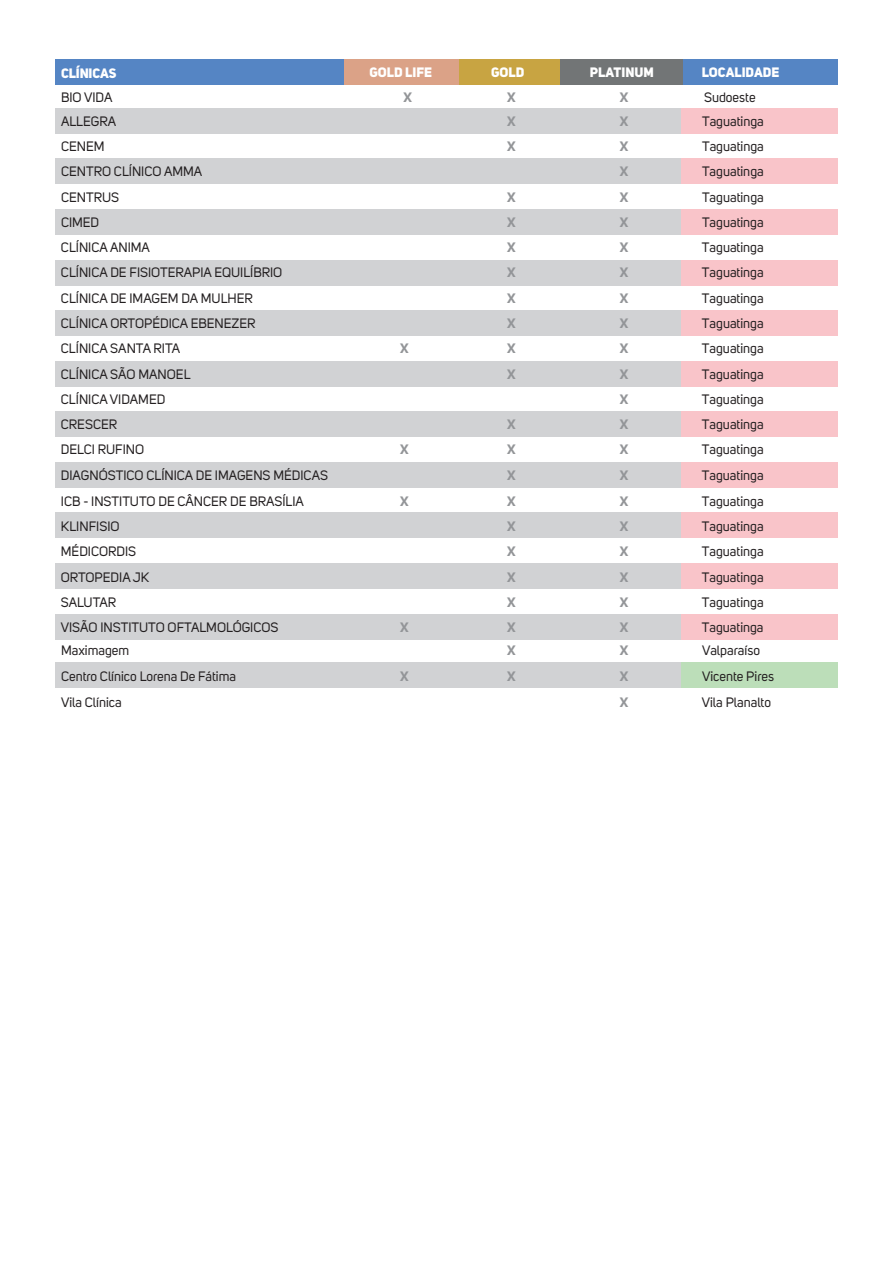
<style>
.page{position:relative;width:893px;height:1263px;background:#fff}
.page>*{position:absolute;margin:0;border:0;box-sizing:border-box;transform-origin:0 0}
.t1{font:13.5px/25.3px "Uni Sans";color:#231f20}
.t2{font:700 13.5px/25.3px "Uni Sans";color:#939598;text-align:justify}
.t3{font:800 13.5px "Uni Sans";color:#fff}
.t4{font:13.5px "Uni Sans Heavy CAPS";letter-spacing:-.01em;color:#fff}
</style>
<div class="page">
<div style="left:56px;top:614px;width:625px;height:25px;background:#d1d2d4"></div>
<div style="left:56px;top:563px;width:625px;height:26px;background:#d1d2d4"></div>
<div style="left:56px;top:513px;width:625px;height:25px;background:#d1d2d4"></div>
<div style="left:56px;top:462px;width:625px;height:25px;background:#d1d2d4"></div>
<div style="left:56px;top:412px;width:625px;height:25px;background:#d1d2d4"></div>
<div style="left:56px;top:361px;width:625px;height:25px;background:#d1d2d4"></div>
<div style="left:56px;top:310px;width:625px;height:26px;background:#d1d2d4"></div>
<div style="left:56px;top:260px;width:625px;height:25px;background:#d1d2d4"></div>
<div style="left:56px;top:209px;width:625px;height:26px;background:#d1d2d4"></div>
<div style="left:56px;top:159px;width:625px;height:25px;background:#d1d2d4"></div>
<div style="left:56px;top:108px;width:625px;height:25px;background:#d1d2d4"></div>
<div style="left:56px;top:662px;width:625px;height:26px;background:#d1d2d4"></div>
<div style="left:55px;top:59px;width:298px;height:25px;background:#5585c4"></div>
<div style="left:681px;top:59px;width:156px;height:25px;background:#5585c4"></div>
<div style="left:345px;top:59px;width:114px;height:25px;background:#dba287"></div>
<div style="left:459px;top:59px;width:101px;height:25px;background:#c8a442"></div>
<div style="left:560px;top:59px;width:122px;height:25px;background:#727576"></div>
<div style="left:681px;top:614px;width:156px;height:25px;background:#f9c4c9"></div>
<div style="left:681px;top:563px;width:156px;height:26px;background:#f9c4c9"></div>
<div style="left:681px;top:513px;width:156px;height:25px;background:#f9c4c9"></div>
<div style="left:681px;top:462px;width:156px;height:25px;background:#f9c4c9"></div>
<div style="left:681px;top:412px;width:156px;height:25px;background:#f9c4c9"></div>
<div style="left:681px;top:361px;width:156px;height:25px;background:#f9c4c9"></div>
<div style="left:681px;top:310px;width:156px;height:26px;background:#f9c4c9"></div>
<div style="left:681px;top:260px;width:156px;height:25px;background:#f9c4c9"></div>
<div style="left:681px;top:209px;width:156px;height:26px;background:#f9c4c9"></div>
<div style="left:681px;top:159px;width:156px;height:25px;background:#f9c4c9"></div>
<div style="left:681px;top:108px;width:156px;height:25px;background:#f9c4c9"></div>
<div style="left:681px;top:662px;width:156px;height:26px;background:#bcdeb9"></div>
<p class="t4" style="left:61px;top:65px;width:57px">CLÍNICAS</p>
<p class="t3" style="left:369px;top:63px;width:64px">GOLD LIFE</p>
<p class="t3" style="left:491px;top:63px;width:35px">GOLD</p>
<p class="t3" style="left:590px;top:63px;width:65px">PLATINUM</p>
<p class="t4" style="left:702px;top:64px;width:79px">LOCALIDADE</p>
<p class="t1" style="left:61px;top:108px;width:269px">ALLEGRA<br>CENEM<br>CENTRO CLÍNICO AMMA<br>CENTRUS<br>CIMED<br>CLÍNICA ANIMA<br>CLÍNICA DE FISIOTERAPIA EQUILÍBRIO<br>CLÍNICA DE IMAGEM DA MULHER<br>CLÍNICA ORTOPÉDICA EBENEZER<br>CLÍNICA SANTA RITA<br>CLÍNICA SÃO MANOEL<br>CLÍNICA VIDAMED<br>CRESCER<br>DELCI RUFINO<br>DIAGNÓSTICO CLÍNICA DE IMAGENS MÉDICAS<br>ICB - INSTITUTO DE CÂNCER DE BRASÍLIA<br>KLINFISIO<br>MÉDICORDIS<br>ORTOPEDIA JK<br>SALUTAR<br>VISÃO INSTITUTO OFTALMOLÓGICOS</p>
<p class="t1" style="left:61px;top:638px;width:176px">Maximagem<br>Centro Clínico Lorena De Fátima<br>Vila Clínica</p>
<p class="t1" style="left:61px;top:85px;width:53px">BIO VIDA</p>
<p class="t2" style="left:404px;top:85px;width:10px">X</p>
<p class="t2" style="left:507px;top:85px;width:10px">X</p>
<p class="t2" style="left:620px;top:85px;width:10px">X</p>
<p class="t1" style="left:704px;top:85px;width:53px">Sudoeste</p>
<p class="t1" style="left:702px;top:108px;width:63px;text-align:justify">Taguatinga Taguatinga Taguatinga Taguatinga Taguatinga Taguatinga Taguatinga Taguatinga Taguatinga Taguatinga Taguatinga Taguatinga Taguatinga Taguatinga Taguatinga Taguatinga Taguatinga Taguatinga Taguatinga Taguatinga Taguatinga</p>
<p class="t1" style="left:702px;top:638px;width:74px">Valparaíso<br>Vicente Pires<br>Vila Planalto</p>
<p class="t2" style="left:507px;top:108px;width:10px">X<br>X</p>
<p class="t2" style="left:620px;top:108px;width:10px">X X X X X X X X X X X X X X X X X X X X X</p>
<p class="t2" style="left:620px;top:638px;width:10px">X X X</p>
<p class="t2" style="left:507px;top:184px;width:10px">X X X X X X X X</p>
<p class="t2" style="left:400px;top:336px;width:10px">X</p>
<p class="t2" style="left:507px;top:412px;width:10px">X X X X X X X X X</p>
<p class="t2" style="left:507px;top:638px;width:10px;line-height:25.8px">X<br>X</p>
<p class="t2" style="left:400px;top:437px;width:10px">X</p>
<p class="t2" style="left:400px;top:488px;width:10px">X</p>
<p class="t2" style="left:400px;top:615px;width:10px">X</p>
<p class="t2" style="left:400px;top:664px;width:10px">X</p>
</div>
